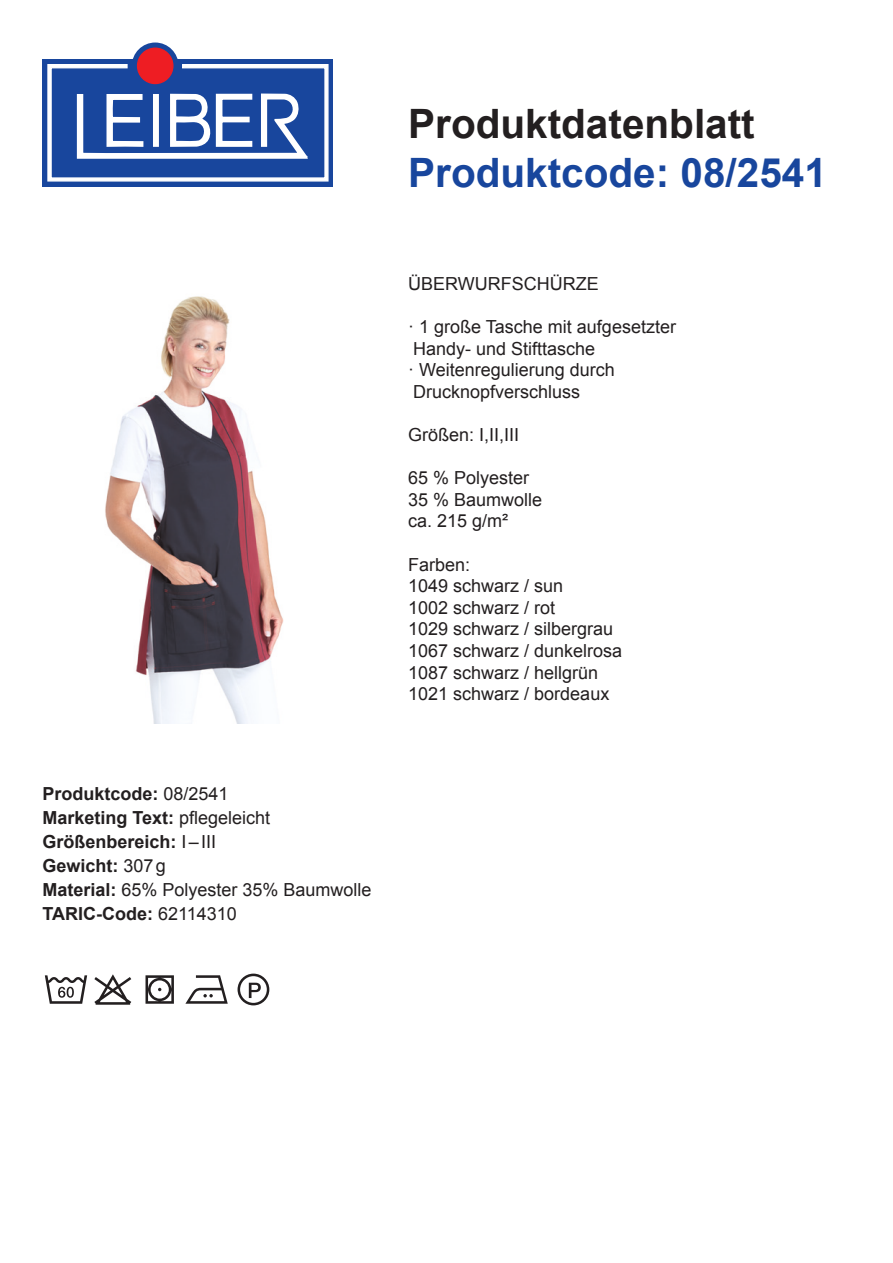
<style>
.page{position:relative;width:893px;height:1263px;background:#fff}
.page>*{position:absolute;margin:0;border:0;box-sizing:border-box;transform-origin:0 0}
.t1{font:700 40.5px "Arial";color:#18469d}
.t2{font:700 40.5px "Arial";color:#231f20}
.t3{font:18px/21.6px "Arial";color:#231f20}
.t4{font:700 18px/24px "Arial";color:#231f20}
.s1{font-weight:400}
</style>
<div class="page">
<div style="left:43px;top:59px;width:290px;height:127px;background:#18469d"></div>
<svg style="left:47px;top:64px;width:282px;height:118px"></svg>
<svg style="left:132px;top:43px;width:47px;height:46px"></svg>
<div style="left:138px;top:48px;width:35px;height:36px;background:#ee1d23;border-radius:50%"></div>
<div style="left:137px;top:48px;width:37px;height:36px;border:1px solid #ee1d23;border-radius:50%"></div>
<img style="left:105px;top:296px;width:179px;height:427px">
<svg style="left:45px;top:975px;width:42px;height:29px"></svg>
<svg style="left:94px;top:974px;width:37px;height:31px"></svg>
<svg style="left:146px;top:975px;width:28px;height:29px"></svg>
<svg style="left:185px;top:975px;width:43px;height:29px"></svg>
<svg style="left:238px;top:973px;width:31px;height:32px"></svg>
<p class="t4" style="left:43px;top:782px;width:331px">Produktcode: <span class="s1">08/2541<br></span>Marketing Text: <span class="s1">pflegeleicht<br></span>Größenbereich: <span class="s1">I–III<br></span>Gewicht: <span class="s1">307g<br></span>Material: <span class="s1">65% Polyester 35% Baumwolle<br></span>TARIC-Code: <span class="s1">62114310</span></p>
<h1 class="t2" style="left:408px;top:97px;width:348px">Produktdatenblatt</h1>
<h1 class="t1" style="left:408px;top:146px;width:420px">Produktcode: 08/2541</h1>
<p class="t3" style="left:408px;top:273px;width:192px">ÜBERWURFSCHÜRZE</p>
<p class="t3" style="left:408px;top:316px;width:269px">· 1 große Tasche mit aufgesetzter<br>Handy- und Stifttasche<br>· Weitenregulierung durch<br>Drucknopfverschluss</p>
<p class="t3" style="left:408px;top:424px;width:113px">Größen: I,II,III</p>
<p class="t3" style="left:408px;top:467px;width:136px">65 % Polyester<br>35 % Baumwolle ca. 215 g/m²</p>
<p class="t3" style="left:408px;top:554px;width:216px">Farben:<br>1049 schwarz / sun<br>1002 schwarz / rot<br>1029 schwarz / silbergrau<br>1067 schwarz / dunkelrosa<br>1087 schwarz / hellgrün<br>1021 schwarz / bordeaux</p>
</div>
